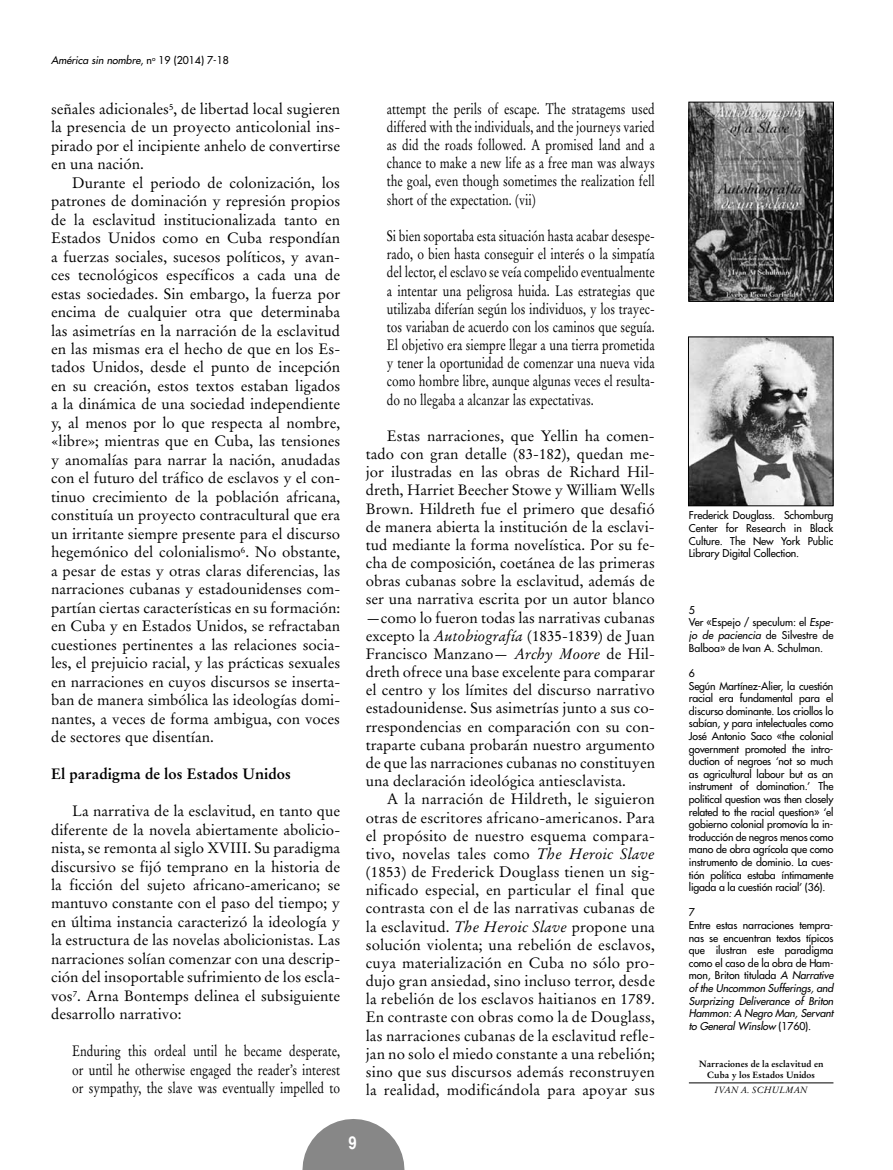
<style>
.page{position:relative;width:893px;height:1170px;background:#fff}
.page>*{position:absolute;margin:0;border:0;box-sizing:border-box;transform-origin:0 0}
.t1{font:700 condensed 18px "Helvetica";color:#fff}
.t2{font:15px/18.5px "Stempel Garamond";color:#000;text-align:justify}
.t3{font:15px/18.1px "Stempel Garamond";color:#000;text-align:justify;scale:.8 1}
.t4{font:700 15px "Stempel Garamond";color:#000}
.t5{font:10.5px/12.6px "Futura";letter-spacing:-.015em;color:#000}
.t6{font:italic 10.5px "Futura";color:#000}
.t7{font:700 9px/10.9px "Stempel Garamond";color:#000;text-align:center}
.t8{font:italic 9px "Stempel Garamond";color:#000}
.s1{font-style:normal}
.s2{font-family:"Times"}
.s3{font-style:italic}
</style>
<div class="page">
<svg style="left:302px;top:1119px;width:102px;height:50px"></svg>
<hr style="left:689px;top:1082px;width:144px;height:1px;background:#000">
<img style="left:690px;top:104px;width:142px;height:196px">
<div style="left:688px;top:102px;width:146px;height:200px;border:1px solid #000"></div>
<img style="left:690px;top:338px;width:141px;height:166px">
<div style="left:688px;top:336px;width:145px;height:170px;border:1px solid #000"></div>
<p class="t6" style="left:51px;top:53px;width:179px">América sin nombre<span class="s1">, n</span><sup>o</sup> <span class="s1">19 (2014) 7-18</span></p>
<p class="t2" style="left:51px;top:99px;width:291px">señales adicionales<sup>5</sup>, de libertad local sugieren la presencia de un proyecto anticolonial ins&shy;pirado por el incipiente anhelo de convertirse en una nación.</p>
<p class="t2" style="left:51px;top:173px;width:291px;text-indent:21px">Durante el periodo de colonización, los patrones de dominación y represión propios de la esclavitud institucionalizada tanto en Estados Unidos como en Cuba respondían a fuerzas sociales, sucesos políticos, y avan&shy;ces tecnológicos específicos a cada una de estas sociedades. Sin embargo, la fuerza por encima de cualquier otra que determinaba las asimetrías en la narración de la esclavitud en las mismas era el hecho de que en los Es&shy;tados Unidos, desde el punto de incepción en su creación, estos textos estaban ligados a la dinámica de una sociedad independiente y, al menos por lo que respecta al nombre, «libre<span class="s2">»</span>; mientras que en Cuba, las tensiones y anomalías para narrar la nación, anudadas con el futuro del tráfico de esclavos y el con&shy;tinuo crecimiento de la población africana, constituía un proyecto contracultural que era un irritante siempre presente para el discurso hegemónico del colonialismo<sup>6</sup>. No obstante, a pesar de estas y otras claras diferencias, las narraciones cubanas y estadounidenses com&shy;partían ciertas características en su formación: en Cuba y en Estados Unidos, se refractaban cuestiones pertinentes a las relaciones socia&shy;les, el prejuicio racial, y las prácticas sexuales en narraciones en cuyos discursos se inserta&shy;ban de manera simbólica las ideologías domi&shy;nantes, a veces de forma ambigua, con voces de sectores que disentían.</p>
<p class="t4" style="left:51px;top:764px;width:241px">El paradigma de los Estados Unidos</p>
<p class="t2" style="left:51px;top:801px;width:291px;text-indent:21px">La narrativa de la esclavitud, en tanto que diferente de la novela abiertamente abolicio&shy;nista, se remonta al siglo XVIII. Su paradigma discursivo se fijó temprano en la historia de la ficción del sujeto africano-americano; se mantuvo constante con el paso del tiempo; y en última instancia caracterizó la ideología y la estructura de las novelas abolicionistas. Las narraciones solían comenzar con una descrip&shy;ción del insoportable sufrimiento de los escla&shy;vos<sup>7</sup>. Arna Bontemps delinea el subsiguiente desarrollo narrativo:</p>
<p class="t3" style="left:72px;top:1042px;width:336px">Enduring this ordeal until he became desperate, or until he otherwise engaged the reader’s interest or sympathy, the slave was eventually impelled to</p>
<p class="t3" style="left:387px;top:100px;width:336px">attempt the perils of escape. The stratagems used differed with the individuals, and the journeys varied as did the roads followed. A promised land and a chance to make a new life as a free man was always the goal, even though sometimes the realization fell short of the expectation. (vii)</p>
<p class="t3" style="left:387px;top:227px;width:336px">Si bien soportaba esta situación hasta acabar desespe&shy;rado, o bien hasta conseguir el interés o la simpatía del lector, el esclavo se veía compelido eventualmente a intentar una peligrosa huida. Las estrategias que utilizaba diferían según los individuos, y los trayec&shy;tos variaban de acuerdo con los caminos que seguía.<br>El objetivo era siempre llegar a una tierra prometida y tener la oportunidad de comenzar una nueva vida como hombre libre, aunque algunas veces el resulta&shy;do no llegaba a alcanzar las expectativas.</p>
<p class="t2" style="left:366px;top:426px;width:291px;text-indent:21px">Estas narraciones, que Yellin ha comen&shy;tado con gran detalle (83-182), quedan me&shy;jor ilustradas en las obras de Richard Hil&shy;dreth, Harriet Beecher Stowe y William Wells Brown. Hildreth fue el primero que desafió de manera abierta la institución de la esclavi&shy;tud mediante la forma novelística. Por su fe&shy;cha de composición, coetánea de las primeras obras cubanas sobre la esclavitud, además de ser una narrativa escrita por un autor blanco —como lo fueron todas las narrativas cubanas excepto la <span class="s3">Autobiografía</span> (1835-1839) de Juan Francisco Manzano— <span class="s3">Archy Moore</span> de Hil&shy;dreth ofrece una base excelente para comparar el centro y los límites del discurso narrativo estadounidense. Sus asimetrías junto a sus co&shy;rrespondencias en comparación con su con&shy;traparte cubana probarán nuestro argumento de que las narraciones cubanas no constituyen una declaración ideológica antiesclavista.</p>
<p class="t2" style="left:366px;top:790px;width:291px;text-indent:21px">A la narración de Hildreth, le siguieron otras de escritores africano-americanos. Para el propósito de nuestro esquema compara&shy;tivo, novelas tales como <span class="s3">The Heroic Slave </span>(1853) de Frederick Douglass tienen un sig&shy;nificado especial, en particular el final que contrasta con el de las narrativas cubanas de la esclavitud. <span class="s3">The Heroic Slave</span> propone una solución violenta; una rebelión de esclavos, cuya materialización en Cuba no sólo pro&shy;dujo gran ansiedad, sino incluso terror, desde la rebelión de los esclavos haitianos en 1789.<br>En contraste con obras como la de Douglass, las narraciones cubanas de la esclavitud refle&shy;jan no solo el miedo constante a una rebelión; sino que sus discursos además reconstruyen la realidad, modificándola para apoyar sus</p>
<p class="t1" style="left:349px;top:1131px;width:10px">9</p>
<p class="t5" style="left:689px;top:509px;width:146px;text-align:justify">Frederick Douglass. Schomburg Center for Research in Black Culture. The New York Public Library Digital Collection.</p>
<p class="t5" style="left:689px;top:603px;width:146px">5<br>Ver «Espejo / speculum: el <span class="s3">Espe&shy;jo de paciencia</span> de Silvestre de<br>Balboa» de Ivan A. Schulman.</p>
<p class="t5" style="left:689px;top:666px;width:146px">6<br>Según Martínez-Alier, la cuestión racial era fundamental para el discurso dominante. Los criollos lo sabían, y para intelectuales como<br>José Antonio Saco «the colonial government promoted the intro&shy;duction of negroes ‘not so much as agricultural labour but as an instrument of domination.’ The political question was then closely related to the racial question» ‘el gobierno colonial promovía la in&shy;troducción de negros menos como mano de obra agrícola que como instrumento de dominio. La cues&shy;tión política estaba íntimamente ligada a la cuestión racial’ (36).</p>
<p class="t5" style="left:689px;top:906px;width:146px">7<br>Entre estas narraciones tempra&shy;nas se encuentran textos típicos que ilustran este paradigma como el caso de la obra de Ham&shy;mon, Briton titulada <span class="s3">A Narrative of the Uncommon Sufferings, and<br>Surprizing Deliverance of Briton<br>Hammon: A Negro Man, Servant to General Winslow</span> (1760).</p>
<p class="t7" style="left:699px;top:1058px;width:126px">Narraciones de la esclavitud en<br>Cuba y los Estados Unidos</p>
<p class="t8" style="left:715px;top:1084px;width:95px">Ivan A. Schulman</p>
</div>
